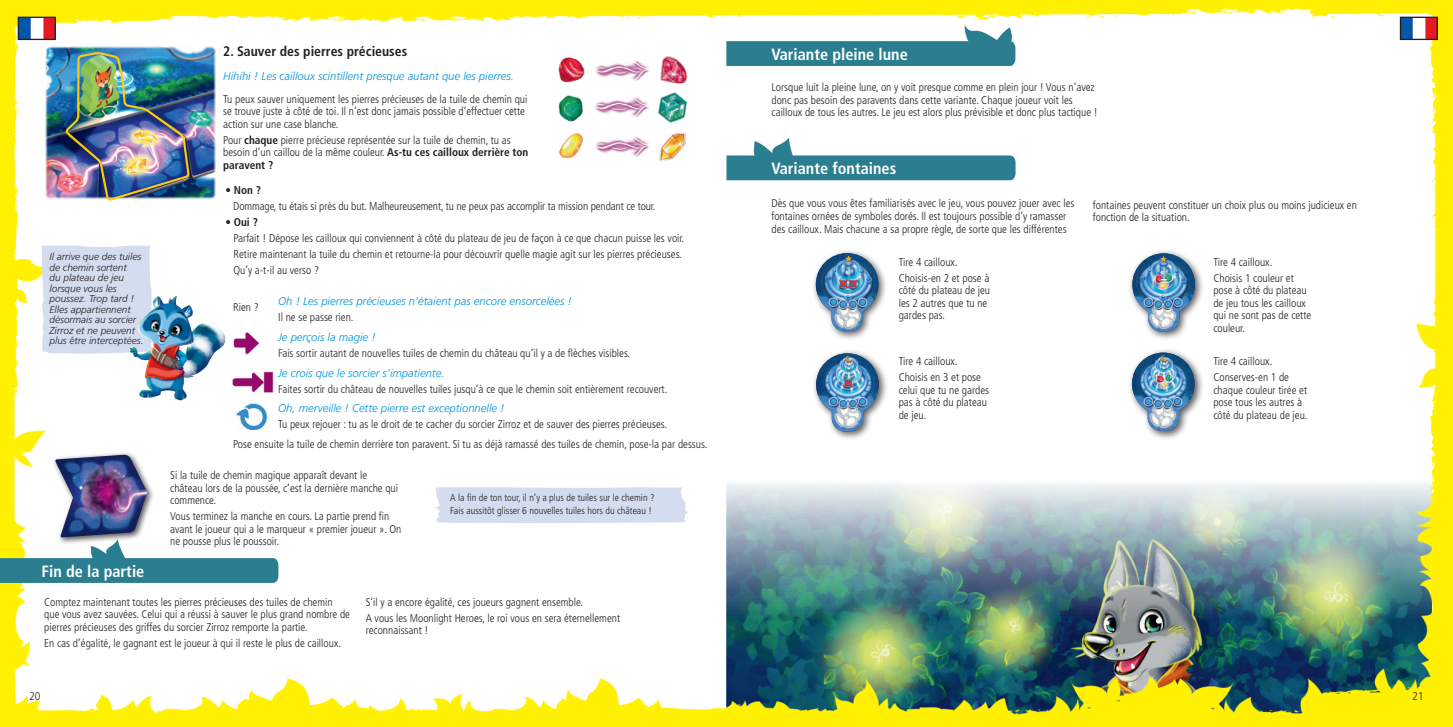
<style>
.page{position:relative;width:1453px;height:727px;background:#fff}
.page>*{position:absolute;margin:0;border:0;box-sizing:border-box;transform-origin:0 0}
.Überschrift{font:700 condensed 16.25px "Frutiger LT";color:#fff}
.Fließtext_Normal{font:700 condensed 13.75px "Frutiger LT";color:#231f20}
.Fließtext_Normal-2{font:300 condensed 11.25px/12.5px "Frutiger LT";color:#231f20}
.Fließtext_Normal-3{font:italic 300 11.25px "Frutiger LT";color:#0094d8}
.Fließtext_Normal-4{font:700 condensed 11.25px "Frutiger LT";color:#231f20}
.t1{font:300 11.25px "Frutiger LT";color:#231f20;scale:.9 1}
.Fließtext_Normal-5{font:italic 300 10px/10.5px "Frutiger LT";color:#231f20}
.Fließtext_Normal-6{font:300 condensed 10px/12.5px "Frutiger LT";color:#231f20}
.s1{font-weight:700}
.s2{font-weight:300}
</style>
<div class="page">
<img style="left:0;top:0;width:1453px;height:726px">
<img style="left:44px;top:46px;width:172px;height:154px">
<img style="left:64px;top:51px;width:127px;height:675px">
<img style="left:552px;top:48px;width:145px;height:120px">
<img style="left:244px;top:324px;width:24px;height:33px">
<img style="left:244px;top:363px;width:32px;height:39px">
<img style="left:236px;top:400px;width:34px;height:29px">
<div style="left:41px;top:245px;width:112px;height:108px;background:#d4ddef"></div>
<img style="left:111px;top:281px;width:133px;height:128px">
<svg style="left:0;top:539px;width:278px;height:43px"></svg>
<svg style="left:726px;top:137px;width:289px;height:43px"></svg>
<svg style="left:726px;top:25px;width:289px;height:41px"></svg>
<div style="left:52px;top:451px;width:102px;height:94px;background:#231f20;opacity:.75"></div>
<img style="left:55px;top:454px;width:92px;height:83px">
<div style="left:811px;top:248px;width:77px;height:92px;background:#231f20;opacity:.75"></div>
<img style="left:816px;top:253px;width:62px;height:78px">
<div style="left:811px;top:348px;width:77px;height:93px;background:#231f20;opacity:.75"></div>
<img style="left:816px;top:353px;width:63px;height:78px">
<div style="left:1128px;top:249px;width:76px;height:92px;background:#231f20;opacity:.75"></div>
<img style="left:1132px;top:253px;width:63px;height:78px">
<div style="left:1127px;top:348px;width:77px;height:92px;background:#231f20;opacity:.75"></div>
<img style="left:1132px;top:352px;width:62px;height:78px">
<img style="left:20px;top:19px;width:34px;height:19px">
<div style="left:18px;top:17px;width:38px;height:23px;border:1px solid #231f20"></div>
<img style="left:1402px;top:19px;width:34px;height:19px">
<div style="left:1400px;top:17px;width:38px;height:23px;border:1px solid #231f20"></div>
<p class="Fließtext_Normal-5" style="left:50px;top:251px;width:95px">Il arrive que des tuiles de chemin sortent<br>du plateau de jeu lorsque vous les poussez. Trop tard !<br>Elles appartiennent désormais au sorcier<br>Zirroz et ne peuvent plus être interceptées.</p>
<p class="Fließtext_Normal" style="left:223px;top:43px;width:186px">2. Sauver des pierres précieuses</p>
<p class="Fließtext_Normal-3" style="left:223px;top:69px;width:292px">Hihihi ! Les cailloux scintillent presque autant que les pierres.</p>
<p class="Fließtext_Normal-2" style="left:223px;top:93px;width:306px">Tu peux sauver uniquement les pierres précieuses de la tuile de chemin qui se trouve juste à côté de toi. Il n’est donc jamais possible d’effectuer cette action sur une case blanche.</p>
<p class="Fließtext_Normal-2" style="left:223px;top:134px;width:307px">Pour <span class="s1">chaque</span> pierre précieuse représentée sur la tuile de chemin, tu as besoin d’un caillou de la même couleur. <span class="s1">As-tu ces cailloux derrière ton paravent ?</span></p>
<p class="Fließtext_Normal-4" style="left:225px;top:183px;width:37px"><span class="s2">•</span> Non ?</p>
<p class="Fließtext_Normal-2" style="left:233px;top:200px;width:424px">Dommage, tu étais si près du but. Malheureusement, tu ne peux pas accomplir ta mission pendant ce tour.</p>
<p class="Fließtext_Normal-4" style="left:225px;top:215px;width:34px"><span class="s2">•</span> Oui ?</p>
<p class="Fließtext_Normal-2" style="left:233px;top:232px;width:452px">Parfait ! Dépose les cailloux qui conviennent à côté du plateau de jeu de façon à ce que chacun puisse les voir.</p>
<p class="Fließtext_Normal-2" style="left:233px;top:248px;width:450px">Retire maintenant la tuile du chemin et retourne-la pour découvrir quelle magie agit sur les pierres précieuses.</p>
<p class="Fließtext_Normal-2" style="left:233px;top:264px;width:87px">Qu’y a-t-il au verso ?</p>
<p class="Fließtext_Normal-3" style="left:278px;top:295px;width:295px">Oh ! Les pierres précieuses n’étaient pas encore ensorcelées !</p>
<p class="Fließtext_Normal-2" style="left:278px;top:311px;width:77px">Il ne se passe rien.</p>
<p class="Fließtext_Normal-3" style="left:278px;top:330px;width:99px">Je perçois la magie !</p>
<p class="Fließtext_Normal-2" style="left:278px;top:347px;width:354px">Fais sortir autant de nouvelles tuiles de chemin du château qu’il y a de flèches visibles.</p>
<p class="Fließtext_Normal-3" style="left:278px;top:366px;width:168px">Je crois que le sorcier s’impatiente.</p>
<p class="Fließtext_Normal-2" style="left:278px;top:382px;width:391px">Faites sortir du château de nouvelles tuiles jusqu’à ce que le chemin soit entièrement recouvert.</p>
<p class="Fließtext_Normal-3" style="left:278px;top:402px;width:228px">Oh, merveille ! Cette pierre est exceptionnelle !</p>
<p class="Fließtext_Normal-2" style="left:278px;top:418px;width:390px">Tu peux rejouer : tu as le droit de te cacher du sorcier Zirroz et de sauver des pierres précieuses.</p>
<p class="Fließtext_Normal-2" style="left:233px;top:437px;width:476px">Pose ensuite la tuile de chemin derrière ton paravent. Si tu as déjà ramassé des tuiles de chemin, pose-la par dessus.</p>
<p class="Fließtext_Normal-2" style="left:233px;top:301px;width:27px">Rien ?</p>
<p class="Fließtext_Normal-2" style="left:170px;top:469px;width:229px">Si la tuile de chemin magique apparaît devant le château lors de la poussée, c’est la dernière manche qui commence.</p>
<p class="Fließtext_Normal-2" style="left:170px;top:510px;width:233px">Vous terminez la manche en cours. La partie prend fin avant le joueur qui a le marqueur « premier joueur ». On ne pousse plus le poussoir.</p>
<p class="Fließtext_Normal-6" style="left:450px;top:491px;width:206px">A la fin de ton tour, il n‘y a plus de tuiles sur le chemin ?<br>Fais aussitôt glisser 6 nouvelles tuiles hors du château !</p>
<p class="Überschrift" style="left:42px;top:561px;width:104px">Fin de la partie</p>
<p class="Fließtext_Normal-2" style="left:44px;top:595px;width:307px">Comptez maintenant toutes les pierres précieuses des tuiles de chemin que vous avez sauvées. Celui qui a réussi à sauver le plus grand nombre de pierres précieuses des griffes du sorcier Zirroz remporte la partie.</p>
<p class="Fließtext_Normal-2" style="left:44px;top:636px;width:298px">En cas d’égalité, le gagnant est le joueur à qui il reste le plus de cailloux.</p>
<p class="Fließtext_Normal-2" style="left:366px;top:595px;width:219px">S’il y a encore égalité, ces joueurs gagnent ensemble.</p>
<p class="Fließtext_Normal-2" style="left:366px;top:611px;width:256px">A vous les Moonlight Heroes, le roi vous en sera éternellement reconnaissant !</p>
<p class="Überschrift" style="left:771px;top:44px;width:138px">Variante pleine lune</p>
<p class="Fließtext_Normal-2" style="left:771px;top:81px;width:328px">Lorsque luit la pleine lune, on y voit presque comme en plein jour ! Vous n’avez donc pas besoin des paravents dans cette variante. Chaque joueur voit les cailloux de tous les autres. Le jeu est alors plus prévisible et donc plus tactique !</p>
<p class="Überschrift" style="left:771px;top:159px;width:126px">Variante fontaines</p>
<p class="Fließtext_Normal-2" style="left:771px;top:197px;width:304px">Dès que vous vous êtes familiarisés avec le jeu, vous pouvez jouer avec les fontaines ornées de symboles dorés. Il est toujours possible d’y ramasser des cailloux. Mais chacune a sa propre règle, de sorte que les différentes</p>
<p class="Fließtext_Normal-2" style="left:1093px;top:199px;width:266px">fontaines peuvent constituer un choix plus ou moins judicieux en fonction de la situation.</p>
<p class="Fließtext_Normal-2" style="left:899px;top:256px;width:60px">Tire 4 cailloux.</p>
<p class="Fließtext_Normal-2" style="left:899px;top:272px;width:93px">Choisis-en 2 et pose à côté du plateau de jeu les 2 autres que tu ne gardes pas.</p>
<p class="Fließtext_Normal-2" style="left:899px;top:355px;width:60px">Tire 4 cailloux.</p>
<p class="Fließtext_Normal-2" style="left:899px;top:371px;width:92px">Choisis en 3 et pose celui que tu ne gardes pas à côté du plateau de jeu.</p>
<p class="Fließtext_Normal-2" style="left:1213px;top:256px;width:60px">Tire 4 cailloux.</p>
<p class="Fließtext_Normal-2" style="left:1213px;top:272px;width:99px">Choisis 1 couleur et pose à côté du plateau de jeu tous les cailloux qui ne sont pas de cette couleur.</p>
<p class="Fließtext_Normal-2" style="left:1213px;top:355px;width:60px">Tire 4 cailloux.</p>
<p class="Fließtext_Normal-2" style="left:1213px;top:371px;width:96px">Conserves-en 1 de chaque couleur tirée et pose tous les autres à côté du plateau de jeu.</p>
<p class="t1" style="left:29px;top:689px;width:14px">20</p>
<p class="t1" style="left:1412px;top:689px;width:14px">21</p>
</div>
